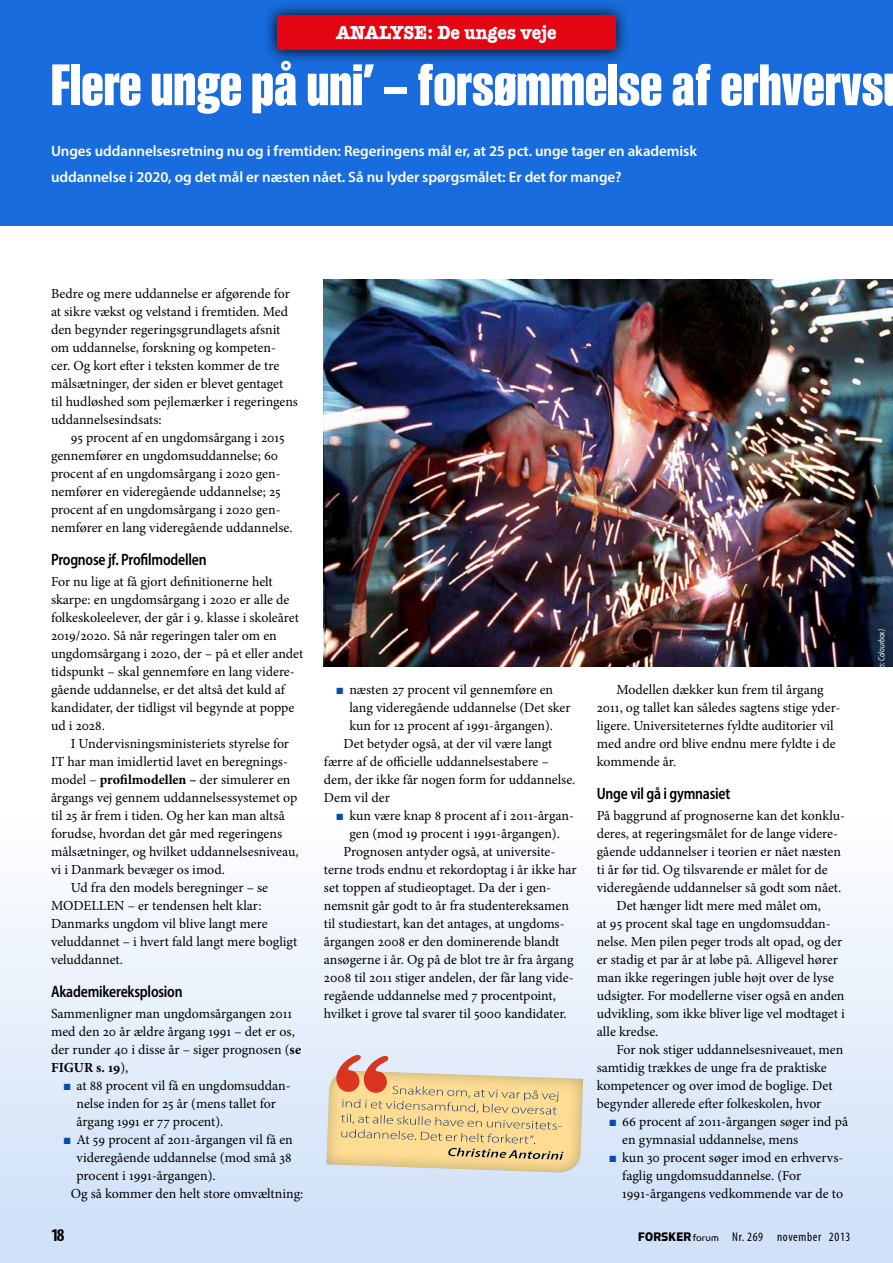
<style>
.page{position:relative;width:893px;height:1263px;background:#fff}
.page>*{position:absolute;margin:0;border:0;box-sizing:border-box;transform-origin:0 0}
.t1{font:700 60px "Smart Sans Std";color:#fff}
.t2{font:700 19.5px "American Typewriter";color:#fff;scale:.9 1}
.t3{font:700 condensed 18px "Myriad Pro";color:#000}
.t4{font:600 semi-condensed 16.5px "Myriad Pro";letter-spacing:-.015em;color:#000;scale:.9 1}
.t5{font:600 15px/25.5px "Myriad Pro";letter-spacing:-.005em;color:#fff}
.t6{font:13.8px/18px "Minion Pro";color:#000}
.t7{font:condensed 12.75px "Myriad Pro";letter-spacing:.05em;color:#000}
.t8{font:italic 9px "Myriad Pro";color:#fff;scale:.8 1}
.s1{font-weight:700}
.s2{color:#074ea8}
.s3{font-family:"Simian Display Chimpanzee";font-stretch:normal;font-size:13.95px}
.s4{font-family:"Simian Display Orangutan";font-stretch:normal;font-size:11.4px}
</style>
<div class="page">
<div style="left:0;top:0;width:893px;height:226px;background:#186cdd"></div>
<div style="left:0;top:812px;width:893px;height:451px;background:linear-gradient(to bottom,#fefefe,#ccdff7)"></div>
<svg style="left:265px;top:5px;width:361px;height:56px;background:#1252a8"></svg>
<div style="left:277px;top:15px;width:338px;height:35px;background:#e30512"></div>
<svg style="left:326px;top:1055px;width:260px;height:118px;background:#e7cea0"></svg>
<img style="left:324px;top:280px;width:569px;height:387px">
<h2 class="t2" style="left:336px;top:16px;width:247px">ANALYSE: De unges veje</h2>
<h1 class="t1" style="left:51px;top:51px;width:834px">Flere unge på uni’ – forsømmelse af erhvervs</h1>
<p class="t5" style="left:51px;top:138px;width:648px">Unges uddannelsesretning nu og i fremtiden: Regeringens mål er, at 25 pct. unge tager en akademisk uddannelse i 2020, og det mål er næsten nået. Så nu lyder spørgsmålet: Er det for mange?</p>
<p class="t6" style="left:51px;top:284px;width:248px">Bedre og mere uddannelse er afgørende for at sikre vækst og velstand i fremtiden. Med den begynder regeringsgrundlagets afsnit om uddannelse, forskning og kompeten&shy;cer. Og kort efter i teksten kommer de tre målsætninger, der siden er blevet gentaget til hudløshed som pejlemærker i regeringens uddannelsesindsats:</p>
<p class="t6" style="left:51px;top:428px;width:243px;text-indent:20px">95 procent af en ungdomsårgang i 2015 gennemfører en ungdomsuddannelse; 60 procent af en ungdomsårgang i 2020 gen&shy;nemfører en videregående uddannelse; 25 procent af en ungdomsårgang i 2020 gen&shy;nemfører en lang videregående uddannelse.</p>
<p class="t4" style="left:51px;top:549px;width:174px">Prognose jf. Profilmodellen</p>
<p class="t6" style="left:51px;top:572px;width:254px">For nu lige at få gjort definitionerne helt skarpe: en ungdomsårgang i 2020 er alle de folkeskoleelever, der går i 9. klasse i skoleåret 2019/2020. Så når regeringen taler om en ungdomsårgang i 2020, der – på et eller andet tidspunkt – skal gennemføre en lang videre&shy;gående uddannelse, er det altså det kuld af kandidater, der tidligst vil begynde at poppe ud i 2028.</p>
<p class="t6" style="left:71px;top:734px;width:220px">I Undervisningsministeriets styrelse for</p>
<p class="t6" style="left:51px;top:752px;width:238px">IT har man imidlertid lavet en beregnings-</p>
<p class="t6" style="left:51px;top:770px;width:241px">model – <span class="s1">profilmodellen –</span> der simulerer en</p>
<p class="t6" style="left:51px;top:788px;width:248px">årgangs vej gennem uddannelsessystemet op</p>
<p class="t6" style="left:51px;top:806px;width:235px">til 25 år frem i tiden. Og her kan man altså</p>
<p class="t6" style="left:51px;top:824px;width:233px">forudse, hvordan det går med regeringens</p>
<p class="t6" style="left:51px;top:842px;width:249px">målsætninger, og hvilket uddannelsesniveau,</p>
<p class="t6" style="left:51px;top:860px;width:175px">vi i Danmark bevæger os imod.</p>
<p class="t6" style="left:71px;top:878px;width:199px">Ud fra den models beregninger – se</p>
<p class="t6" style="left:51px;top:896px;width:212px">MODELLEN – er tendensen helt klar:</p>
<p class="t6" style="left:51px;top:914px;width:218px">Danmarks ungdom vil blive langt mere</p>
<p class="t6" style="left:51px;top:932px;width:248px">veluddannet – i hvert fald langt mere bogligt</p>
<p class="t6" style="left:51px;top:950px;width:73px">veluddannet.</p>
<p class="t4" style="left:51px;top:981px;width:148px">Akademikereksplosion</p>
<p class="t6" style="left:51px;top:1004px;width:252px">Sammenligner man ungdomsårgangen 2011 med den 20 år ældre årgang 1991 – det er os, der runder 40 i disse år – siger prognosen (<span class="s1">se FIGUR s. 19</span>),</p>
<p class="t6" style="left:77px;top:1076px;width:216px;text-indent:-13px"><span class="s2">■</span> at 88 procent vil få en ungdomsuddan&shy;nelse inden for 25 år (mens tallet for årgang 1991 er 77 procent).</p>
<p class="t6" style="left:64px;top:1130px;width:231px"><span class="s2">■</span> At 59 procent af 2011-årgangen vil få en</p>
<p class="t6" style="left:77px;top:1148px;width:216px">videregående uddannelse (mod små 38</p>
<p class="t6" style="left:77px;top:1166px;width:141px">procent i 1991-årgangen).</p>
<p class="t6" style="left:71px;top:1184px;width:234px">Og så kommer den helt store omvæltning:</p>
<p class="t6" style="left:337px;top:680px;width:218px"><span class="s2">■</span> næsten 27 procent vil gennemføre en</p>
<p class="t6" style="left:349px;top:698px;width:223px">lang videregående uddannelse (Det sker</p>
<p class="t6" style="left:349px;top:716px;width:205px">kun for 12 procent af 1991-årgangen).</p>
<p class="t6" style="left:344px;top:734px;width:210px">Det betyder også, at der vil være langt</p>
<p class="t6" style="left:324px;top:752px;width:226px">færre af de officielle uddannelsestabere –</p>
<p class="t6" style="left:324px;top:770px;width:253px">dem, der ikke får nogen form for uddannelse.</p>
<p class="t6" style="left:324px;top:788px;width:67px">Dem vil der</p>
<p class="t6" style="left:337px;top:806px;width:239px"><span class="s2">■</span> kun være knap 8 procent af i 2011-årgan-</p>
<p class="t6" style="left:349px;top:824px;width:212px">gen (mod 19 procent i 1991-årgangen).</p>
<p class="t6" style="left:344px;top:842px;width:213px">Prognosen antyder også, at universite-</p>
<p class="t6" style="left:324px;top:860px;width:254px">terne trods endnu et rekordoptag i år ikke har</p>
<p class="t6" style="left:324px;top:878px;width:229px">set toppen af studieoptaget. Da der i gen-</p>
<p class="t6" style="left:324px;top:896px;width:247px">nemsnit går godt to år fra studentereksamen</p>
<p class="t6" style="left:324px;top:914px;width:242px">til studiestart, kan det antages, at ungdoms-</p>
<p class="t6" style="left:324px;top:932px;width:237px">årgangen 2008 er den dominerende blandt</p>
<p class="t6" style="left:324px;top:950px;width:251px">ansøgerne i år. Og på de blot tre år fra årgang</p>
<p class="t6" style="left:324px;top:968px;width:251px">2008 til 2011 stiger andelen, der får lang vide-</p>
<p class="t6" style="left:324px;top:986px;width:234px">regående uddannelse med 7 procentpoint,</p>
<p class="t6" style="left:324px;top:1004px;width:244px">hvilket i grove tal svarer til 5000 kandidater.</p>
<p class="t6" style="left:597px;top:680px;width:245px;text-indent:20px">Modellen dækker kun frem til årgang 2011, og tallet kan således sagtens stige yder&shy;ligere. Universiteternes fyldte auditorier vil med andre ord blive endnu mere fyldte i de kommende år.</p>
<p class="t4" style="left:597px;top:783px;width:150px">Unge vil gå i gymnasiet</p>
<p class="t6" style="left:597px;top:806px;width:250px">På baggrund af prognoserne kan det konklu-</p>
<p class="t6" style="left:597px;top:824px;width:243px">deres, at regeringsmålet for de lange videre-</p>
<p class="t6" style="left:597px;top:842px;width:246px">gående uddannelser i teorien er nået næsten</p>
<p class="t6" style="left:597px;top:860px;width:232px">ti år før tid. Og tilsvarende er målet for de</p>
<p class="t6" style="left:597px;top:878px;width:246px">videregående uddannelser så godt som nået.</p>
<p class="t6" style="left:616px;top:896px;width:206px">Det hænger lidt mere med målet om,</p>
<p class="t6" style="left:597px;top:914px;width:235px">at 95 procent skal tage en ungdomsuddan-</p>
<p class="t6" style="left:597px;top:932px;width:247px">nelse. Men pilen peger trods alt opad, og der</p>
<p class="t6" style="left:597px;top:950px;width:243px">er stadig et par år at løbe på. Alligevel hører</p>
<p class="t6" style="left:597px;top:968px;width:239px">man ikke regeringen juble højt over de lyse</p>
<p class="t6" style="left:597px;top:986px;width:249px">udsigter. For modellerne viser også en anden</p>
<p class="t6" style="left:597px;top:1004px;width:250px">udvikling, som ikke bliver lige vel modtaget i</p>
<p class="t6" style="left:597px;top:1022px;width:63px">alle kredse.</p>
<p class="t6" style="left:616px;top:1040px;width:229px">For nok stiger uddannelsesniveauet, men</p>
<p class="t6" style="left:597px;top:1058px;width:231px">samtidig trækkes de unge fra de praktiske</p>
<p class="t6" style="left:597px;top:1076px;width:237px">kompetencer og over imod de boglige. Det</p>
<p class="t6" style="left:597px;top:1094px;width:226px">begynder allerede efter folkeskolen, hvor</p>
<p class="t6" style="left:622px;top:1112px;width:227px;text-indent:-13px"><span class="s2">■</span> 66 procent af 2011-årgangen søger ind på en gymnasial uddannelse, mens</p>
<p class="t6" style="left:622px;top:1148px;width:223px;text-indent:-13px"><span class="s2">■</span> kun 30 procent søger imod en erhvervs&shy;faglig ungdomsuddannelse. (For<br>1991-årgangens vedkommende var de to</p>
<h3 class="t3" style="left:51px;top:1224px;width:15px">18</h3>
<p class="t7" style="left:638px;top:1229px;width:214px"><span class="s3">FORSKER</span><span class="s4">forum</span> Nr. 269 november 2013</p>
<p class="t8" style="left:876px;top:679px;width:64px;rotate:-90deg">(Foto: Colourbox)</p>
</div>
